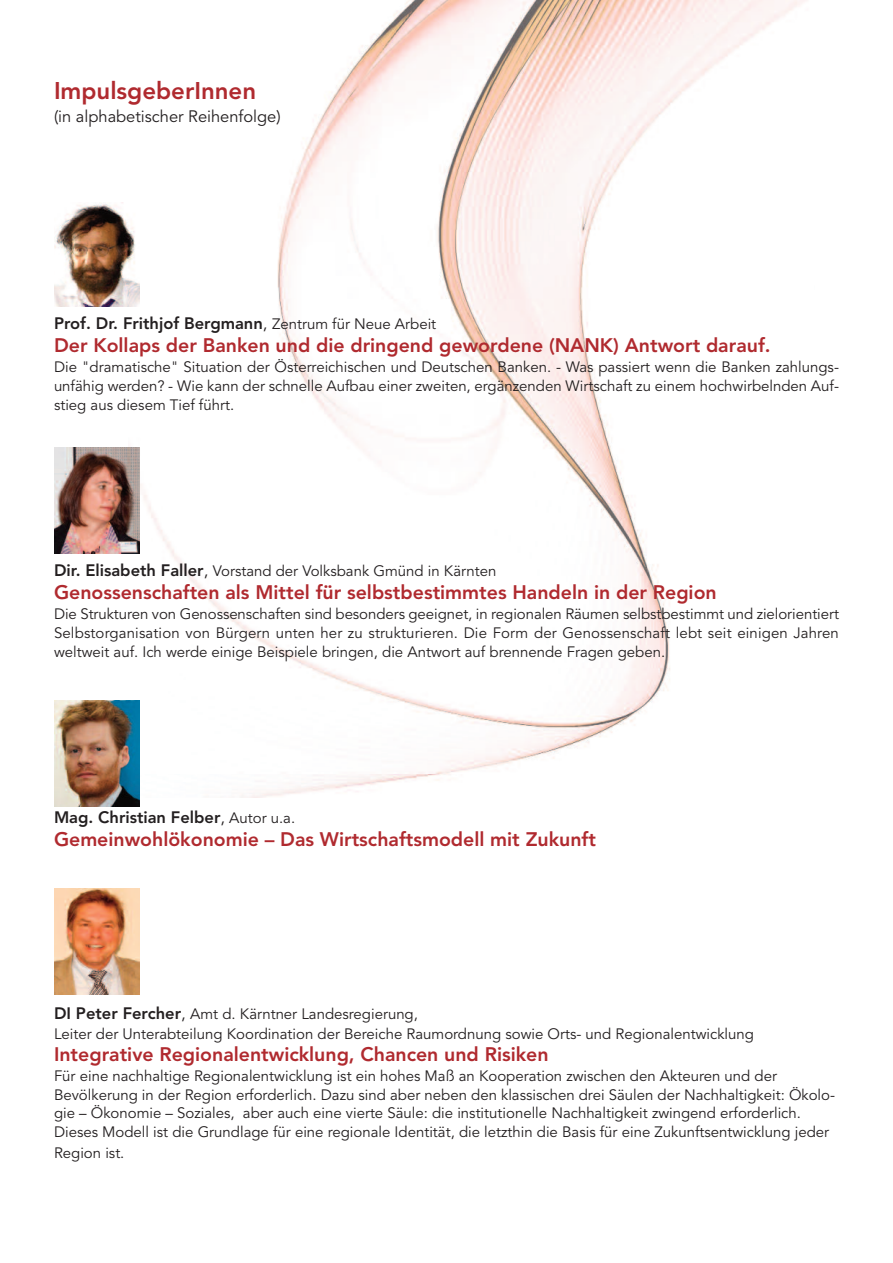
<style>
.page{position:relative;width:893px;height:1263px;background:#fff}
.page>*{position:absolute;margin:0;border:0;box-sizing:border-box;transform-origin:0 0}
.t1{font:800 24px "Avenir";color:#b02a2f}
.t2{font:800 19.5px "Avenir";color:#b02a2f}
.t3{font:800 16.5px "Avenir";color:#231f20}
.t4{font:16.5px "Avenir";color:#231f20}
.t5{font:15px/18.8px "Avenir";color:#231f20;text-align:justify}
.s1{font-weight:400}
.s2{font-weight:400;font-size:15px}
.s3{font-weight:800;font-size:16.5px}
.s4{font-size:16.5px}
</style>
<div class="page">
<img style="left:128px;top:0;width:678px;height:773px">
<img style="left:54px;top:203px;width:85px;height:104px">
<img style="left:54px;top:447px;width:85px;height:106px">
<img style="left:54px;top:700px;width:85px;height:107px">
<img style="left:54px;top:888px;width:85px;height:106px">
<h1 class="t1" style="left:54px;top:81px;width:204px">ImpulsgeberInnen</h1>
<p class="t4" style="left:54px;top:110px;width:228px">(in alphabetischer Reihenfolge)</p>
<p class="t3" style="left:54px;top:317px;width:384px">Prof. Dr. Frithjof Bergmann<span class="s1">,</span> <span class="s2">Zentrum für Neue Arbeit</span></p>
<h2 class="t2" style="left:54px;top:337px;width:718px">Der Kollaps der Banken und die dringend gewordene (NANK) Antwort darauf.</h2>
<p class="t5" style="left:54px;top:359px;width:786px">Die "dramatische" Situation der Österreichischen und Deutschen Banken. - Was passiert wenn die Banken zahlungs&shy;unfähig werden? - Wie kann der schnelle Aufbau einer zweiten, ergänzenden Wirtschaft zu einem hochwirbelnden Auf&shy;stieg aus diesem Tief führt.</p>
<p class="t5" style="left:54px;top:563px;width:444px"><span class="s3">Dir. Elisabeth Faller</span><span class="s4">,</span> Vorstand der Volksbank Gmünd in Kärnten</p>
<h2 class="t2" style="left:54px;top:584px;width:664px">Genossenschaften als Mittel für selbstbestimmtes Handeln in der Region</h2>
<p class="t5" style="left:54px;top:606px;width:786px">Die Strukturen von Genossenschaften sind besonders geeignet, in regionalen Räumen selbstbestimmt und zielorientiert Selbstorganisation von Bürgern unten her zu strukturieren. Die Form der Genossenschaft lebt seit einigen Jahren weltweit auf. Ich werde einige Beispiele bringen, die Antwort auf brennende Fragen geben.</p>
<p class="t3" style="left:54px;top:811px;width:243px">Mag. Christian Felber<span class="s1">,</span> <span class="s2">Autor u.a.</span></p>
<h2 class="t2" style="left:54px;top:832px;width:544px">Gemeinwohlökonomie – Das Wirtschaftsmodell mit Zukunft</h2>
<p class="t5" style="left:54px;top:1005px;width:701px;line-height:19.5px"><span class="s3">DI Peter Fercher</span><span class="s4">,</span> Amt d. Kärntner Landesregierung,<br>Leiter der Unterabteilung Koordination der Bereiche Raumordnung sowie Orts- und Regionalentwicklung</p>
<h2 class="t2" style="left:54px;top:1046px;width:496px">Integrative Regionalentwicklung, Chancen und Risiken</h2>
<p class="t5" style="left:54px;top:1067px;width:783px;text-align:left">Für eine nachhaltige Regionalentwicklung ist ein hohes Maß an Kooperation zwischen den Akteuren und der Bevölkerung in der Region erforderlich. Dazu sind aber neben den klassischen drei Säulen der Nachhaltigkeit: Ökolo&shy;gie – Ökonomie – Soziales, aber auch eine vierte Säule: die institutionelle Nachhaltigkeit zwingend erforderlich.<br>Dieses Modell ist die Grundlage für eine regionale Identität, die letzthin die Basis für eine Zukunftsentwicklung jeder</p>
<p class="t5" style="left:54px;top:1145px;width:72px">Region ist.</p>
</div>
